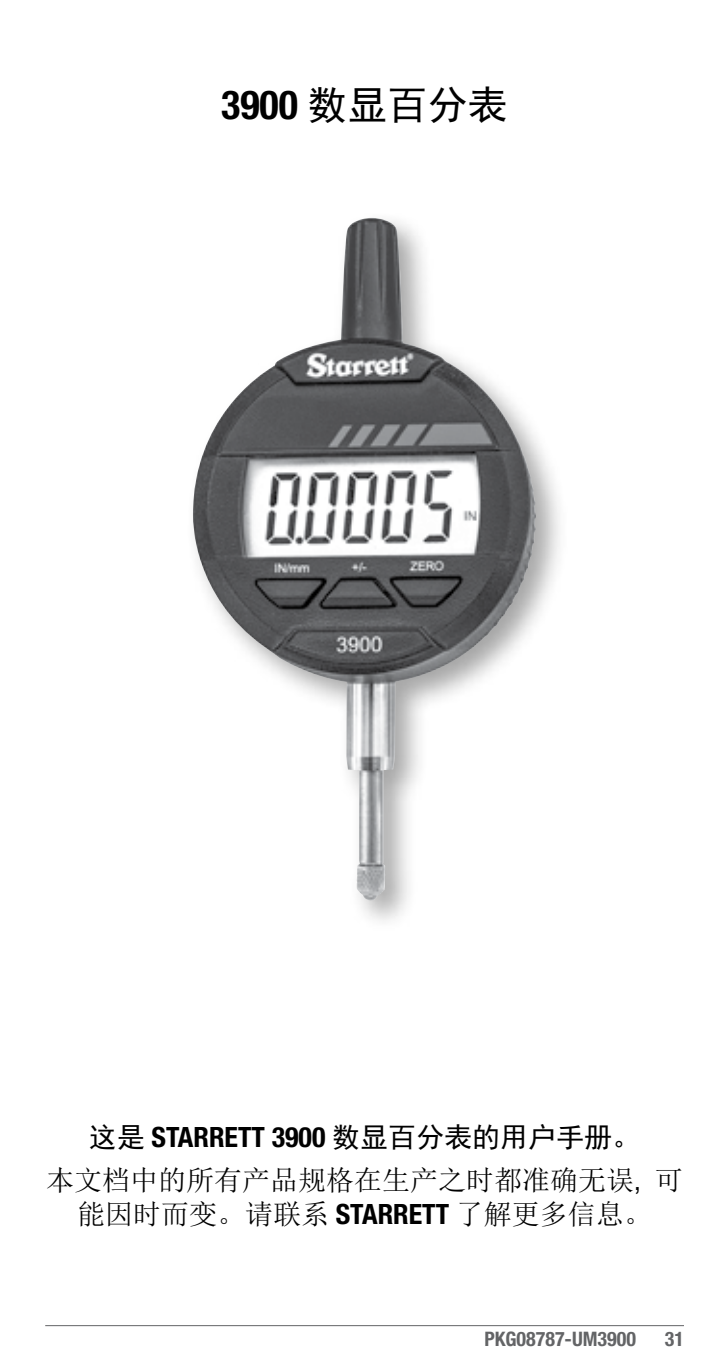
<style>
.page{position:relative;width:720px;height:1368px;background:#fff}
.page>*{position:absolute;margin:0;border:0;box-sizing:border-box;transform-origin:0 0}
.t1{font:40px "Sim Hei";color:#000}
.t2{font:28px/33.6px "Sim Sun";color:#000;text-align:center}
.t3{font:28px "Sim Hei";color:#000}
.t4{font:700 condensed 20px "Helvetica Neue LT Pro";color:#636466}
.s1{font-family:"Helvetica Neue LT Pro";font-weight:700;font-stretch:condensed}
.s2{font-family:"Helvetica Neue LT Pro";font-stretch:condensed}
</style>
<div class="page">
<hr style="left:45px;top:1325px;width:639px;height:1px;background:#636466">
<div style="left:185px;top:210px;width:385px;height:723px;background:#000;opacity:.35"></div>
<img style="left:192px;top:218px;width:344px;height:686px">
<h1 class="t1" style="left:221px;top:84px;width:288px"><span class="s1">3900</span> 数显百分表</h1>
<p class="t3" style="left:89px;top:1123px;width:553px">这是 <span class="s1">STARRETT 3900</span> 数显百分表的用户手册。</p>
<p class="t2" style="left:46px;top:1164px;width:638px">本文档中的所有产品规格在生产之时都准确无误<span class="s2">,</span> 可能因时而变。请联系 <span class="s1">STARRETT</span> 了解更多信息。</p>
<p class="t4" style="left:484px;top:1327px;width:153px">PKG08787-UM3900</p>
<p class="t4" style="left:665px;top:1327px;width:21px">31</p>
</div>
